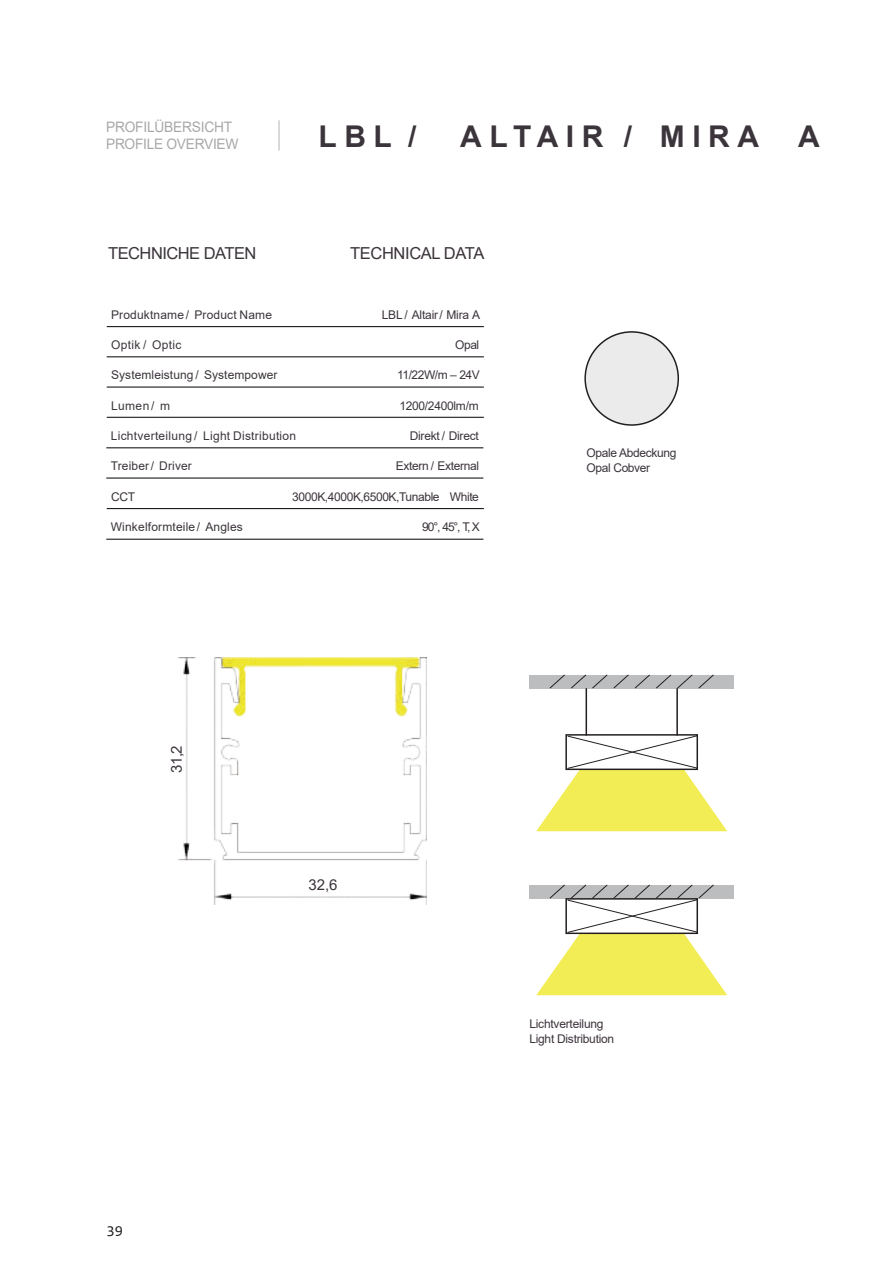
<style>
.page{position:relative;width:894px;height:1263px;background:#fff}
.page>*{position:absolute;margin:0;border:0;box-sizing:border-box;transform-origin:0 0}
.t1{font:700 30px "Arial";letter-spacing:.25em;color:#3b353b}
.t2{font:16.5px "Arial";letter-spacing:-.03em;color:#3b353b}
.t3{font:16.5px "Arial";letter-spacing:-.025em;color:#3b343b}
.t4{font:15px "Arial";color:#3b343b}
.t5{font:15px "Consolas";color:#231f20}
.t6{font:14.4px "Arial";letter-spacing:-.015em;color:#a8a8a8;scale:.95 1}
.t7{font:12px/14.9px "Arial";letter-spacing:-.03em;color:#3b343b}
.t8{font:12px "Arial";letter-spacing:.015em;color:#3b353b}
</style>
<div class="page">
<hr style="left:107px;top:326px;width:377px;height:1px;background:#000">
<hr style="left:107px;top:357px;width:377px;height:1px;background:#000">
<hr style="left:107px;top:387px;width:377px;height:1px;background:#000">
<hr style="left:107px;top:417px;width:377px;height:1px;background:#000">
<hr style="left:106px;top:448px;width:377px;height:1px;background:#000">
<hr style="left:106px;top:478px;width:377px;height:1px;background:#000">
<hr style="left:107px;top:508px;width:377px;height:1px;background:#000">
<hr style="left:106px;top:539px;width:377px;height:1px;background:#000">
<hr style="left:279px;top:120px;width:1px;height:31px;background:#b3b3b3">
<div style="left:585px;top:332px;width:93px;height:93px;background:#ebebec;border-radius:50%"></div>
<div style="left:584px;top:331px;width:95px;height:95px;border:2px solid #231f20;border-radius:50%"></div>
<div style="left:529px;top:675px;width:205px;height:13px;background:#bcbdbf"></div>
<div style="left:565px;top:734px;width:133px;height:36px;border:2px solid #231f20"></div>
<svg style="left:536px;top:735px;width:191px;height:96px"></svg>
<hr style="left:586px;top:688px;width:1px;height:48px;background:#231f20">
<hr style="left:676px;top:688px;width:2px;height:48px;background:#231f20">
<svg style="left:550px;top:674px;width:15px;height:15px"></svg>
<svg style="left:571px;top:674px;width:15px;height:15px"></svg>
<svg style="left:677px;top:674px;width:37px;height:15px"></svg>
<svg style="left:656px;top:674px;width:15px;height:15px"></svg>
<svg style="left:635px;top:674px;width:15px;height:15px"></svg>
<svg style="left:592px;top:674px;width:37px;height:15px"></svg>
<div style="left:529px;top:885px;width:205px;height:13px;background:#bcbdbf"></div>
<svg style="left:536px;top:885px;width:191px;height:110px"></svg>
<img style="left:177px;top:657px;width:249px;height:247px">
<div style="left:151px;top:728px;width:33px;height:63px;background:#fff"></div>
<div style="left:292px;top:867px;width:63px;height:25px;background:#fff"></div>
<p class="t6" style="left:106px;top:122px;width:134px">PROFILÜBERSICHT</p>
<p class="t6" style="left:106px;top:139px;width:141px">PROFILE OVERVIEW</p>
<h1 class="t1" style="left:319px;top:125px;width:99px">LBL /</h1>
<h1 class="t1" style="left:460px;top:125px;width:300px">ALTAIR / MIRA</h1>
<h1 class="t1" style="left:798px;top:125px;width:23px">A</h1>
<h2 class="t2" style="left:108px;top:247px;width:150px">TECHNICHE DATEN</h2>
<h2 class="t3" style="left:350px;top:247px;width:136px">TECHNICAL DATA</h2>
<p class="t8" style="left:111px;top:310px;width:162px">Produktname / Product Name</p>
<p class="t7" style="left:382px;top:308px;width:100px">LBL / Altair/ Mira A</p>
<p class="t8" style="left:111px;top:340px;width:72px">Optik / Optic</p>
<p class="t7" style="left:455px;top:339px;width:26px">Opal</p>
<p class="t8" style="left:111px;top:371px;width:168px">Systemleistung / Systempower</p>
<p class="t7" style="left:397px;top:369px;width:84px">11/22W/m – 24V</p>
<p class="t8" style="left:111px;top:401px;width:61px">Lumen/ m</p>
<p class="t7" style="left:399px;top:399px;width:81px">1200/2400lm/m</p>
<p class="t8" style="left:111px;top:431px;width:187px">Lichtverteilung / Light Distribution</p>
<p class="t7" style="left:410px;top:429px;width:71px">Direkt / Direct</p>
<p class="t8" style="left:111px;top:462px;width:83px">Treiber / Driver</p>
<p class="t7" style="left:396px;top:460px;width:85px">Extern / External</p>
<p class="t8" style="left:111px;top:492px;width:26px">CCT</p>
<p class="t7" style="left:292px;top:490px;width:188px">3000K,4000K,6500K,Tunable White</p>
<p class="t8" style="left:111px;top:523px;width:134px">Winkelformteile / Angles</p>
<p class="t7" style="left:422px;top:521px;width:59px">90°, 45°, T, X</p>
<p class="t7" style="left:587px;top:446px;width:91px">Opale Abdeckung<br>Opal Cobver</p>
<p class="t4" style="left:171px;top:773px;width:30px;rotate:-90deg">31,2</p>
<p class="t4" style="left:309px;top:879px;width:31px">32,6</p>
<p class="t5" style="left:106px;top:1225px;width:18px">39</p>
<p class="t7" style="left:529px;top:1017px;width:86px">Lichtverteilung<br>Light Distribution</p>
</div>
